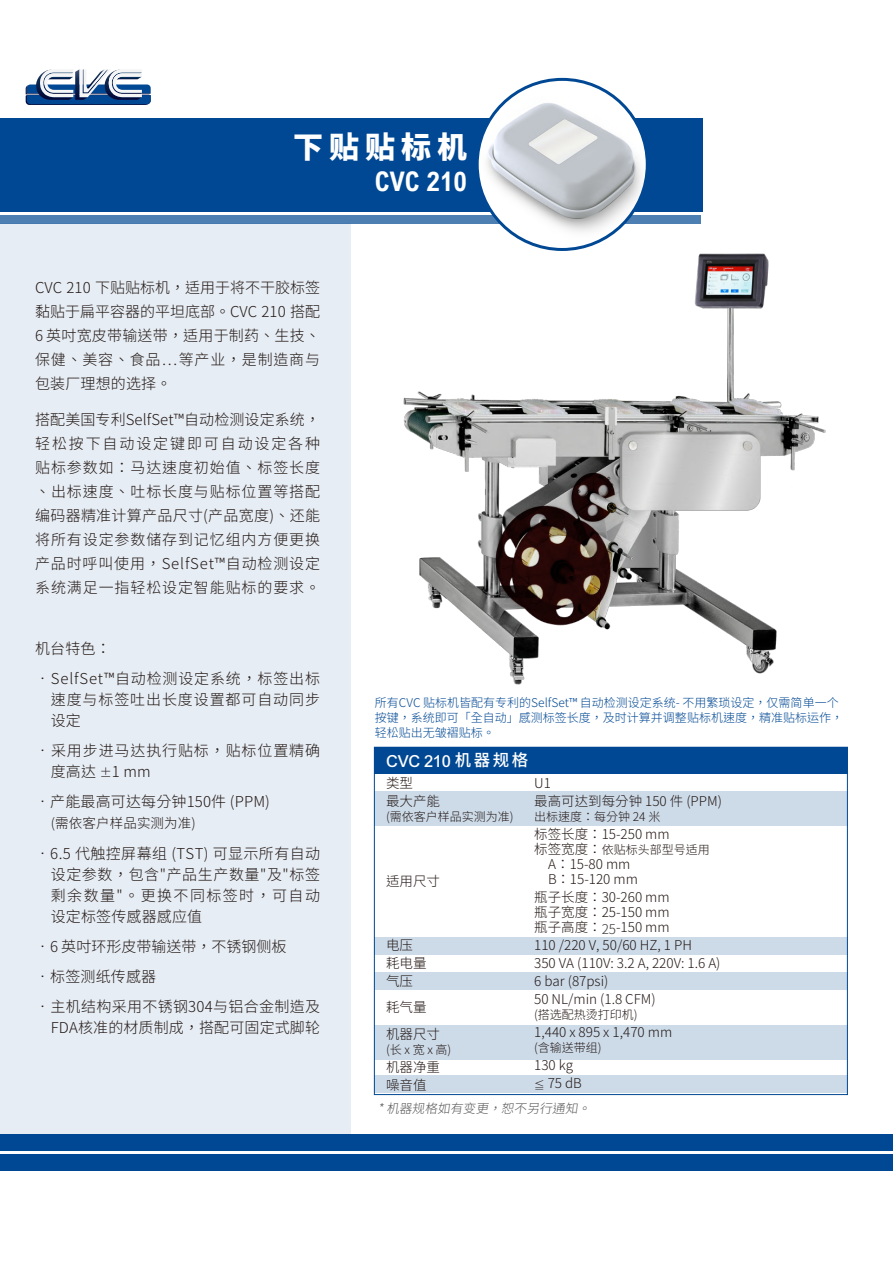
<style>
.page{position:relative;width:893px;height:1263px;background:#fff}
.page>*{position:absolute;margin:0;border:0;box-sizing:border-box;transform-origin:0 0}
.t1{font:900 30px "Noto Sans CJ Ktc";letter-spacing:.2em;color:#fff}
.t2{font:700 condensed 27px "Arial";color:#fff}
.t3{font:16.5px "DF Li Hei Md HK BF";color:#fff}
.t4{font:300 15px/24px "Noto Sans CJ Ktc";letter-spacing:.025em;color:#231815;text-align:justify}
.t5{font:300 15px/21px "Noto Sans CJ Ktc";letter-spacing:.06em;color:#231815}
.t6{font:300 15px "Noto Sans CJ Ktc";color:#231815}
.t7{font:300 13.5px/18px "Noto Sans CJ Ktc";color:#231815}
.t8{font:300 12.6px "Noto Sans CJ Ktc";color:#595757}
.t9{font:300 12px/15px "Noto Sans CJ Ktc";color:#004893}
.t10{font:300 12px "Noto Sans CJ Ktc";color:#231815}
.s1{font-size:12px}
.s2{font-family:"Noto Sans CJ Ktc";font-weight:500}
.s3{font-size:13.5px}
.s4{color:#3e3a39}
.s5{font-size:10.5px}
</style>
<div class="page">
<div style="left:0;top:223px;width:351px;height:911px;background:#e6edf4"></div>
<div style="left:0;top:215px;width:701px;height:9px;background:#4d7fb3"></div>
<div style="left:0;top:118px;width:702px;height:94px;background:#004893"></div>
<img style="left:480px;top:80px;width:165px;height:134px">
<div style="left:0;top:1134px;width:893px;height:17px;background:#004893"></div>
<div style="left:0;top:1154px;width:893px;height:16px;background:#004893"></div>
<svg style="left:26px;top:69px;width:125px;height:36px"></svg>
<img style="left:403px;top:214px;width:423px;height:471px">
<div style="left:374px;top:791px;width:473px;height:34px;background:#cddbe9"></div>
<div style="left:374px;top:937px;width:473px;height:18px;background:#cddbe9"></div>
<div style="left:374px;top:972px;width:473px;height:18px;background:#cddbe9"></div>
<div style="left:374px;top:1075px;width:473px;height:18px;background:#cddbe9"></div>
<div style="left:374px;top:1025px;width:473px;height:34px;background:#cddbe9"></div>
<div style="left:374px;top:747px;width:473px;height:26px;background:#004893"></div>
<h1 class="t1" style="left:293px;top:130px;width:175px">下贴贴标机</h1>
<h2 class="t2" style="left:375px;top:166px;width:94px">CVC 210</h2>
<p class="t4" style="left:35px;top:276px;width:286px">CVC 210 下贴贴标机，适用于将不干胶标签黏贴于扁平容器的平坦底部。CVC 210 搭配6 英吋宽皮带输送带，适用于制药、生技、保健、美容、食品…等产业，是制造商与包装厂理想的选择。</p>
<p class="t4" style="left:35px;top:408px;width:287px">搭配美国专利SelfSet™自动检测设定系统，轻松按下自动设定键即可自动设定各种贴标参数如：马达速度初始值、标签长度、出标速度、吐标长度与贴标位置等搭配编码器精准计算产品尺寸(产品宽度)、还能将所有设定参数储存到记忆组内方便更换产品时呼叫使用，SelfSet™自动检测设定系统满足一指轻松设定智能贴标的要求。</p>
<p class="t4" style="left:35px;top:637px;width:77px">机台特色：</p>
<p class="t4" style="left:51px;top:669px;width:271px;line-height:21px;text-indent:-16px">•SelfSet™自动检测设定系统，标签出标速度与标签吐出长度设置都可自动同步设定</p>
<p class="t5" style="left:51px;top:741px;width:271px;text-indent:-16px">•采用步进马达执行贴标，贴标位置精确度高达 <span class="s1">±</span>1 mm</p>
<p class="t4" style="left:35px;top:790px;width:236px">•产能最高可达每分钟150件 (PPM)</p>
<p class="t7" style="left:51px;top:815px;width:146px">(需依客户样品实测为准)</p>
<p class="t4" style="left:51px;top:843px;width:271px;line-height:21px;text-indent:-16px">•6.5 代触控屏幕组 (TST) 可显示所有自动设定参数，包含"产品生产数量"及"标签剩余数量"。更换不同标签时，可自动设定标签传感器感应值</p>
<p class="t6" style="left:35px;top:937px;width:253px">•6 英吋环形皮带输送带，不锈钢侧板</p>
<p class="t4" style="left:35px;top:964px;width:123px">•标签测纸传感器</p>
<p class="t4" style="left:35px;top:996px;width:286px;line-height:21px;text-align:right">•主机结构采用不锈钢304与铝合金制造及<br>FDA核准的材质制成，搭配可固定式脚轮</p>
<p class="t9" style="left:375px;top:695px;width:469px">所有CVC 贴标机皆配有专利的SelfSet™ 自动检测设定系统- 不用繁琐设定，仅需简单一个按键，系统即可「全自动」感测标签长度，及时计算并调整贴标机速度，精准贴标运作，轻松贴出无皱褶贴标。</p>
<p class="t7" style="left:386px;top:775px;width:55px">类型<br>最大产能</p>
<p class="t10" style="left:386px;top:810px;width:129px">(需依客户样品实测为准)</p>
<p class="t3" style="left:386px;top:752px;width:144px">CVC 210 <span class="s2">机器规格</span></p>
<p class="t7" style="left:534px;top:775px;width:189px">U1<br>最高可达到每分钟 150 件 (PPM)</p>
<p class="t10" style="left:534px;top:810px;width:128px">出标速度：每分钟 24 米</p>
<p class="t7" style="left:534px;top:826px;width:137px">标签长度：15-250 mm</p>
<p class="t10" style="left:534px;top:843px;width:177px"><span class="s3">标签宽度：</span>依贴标头部型号适用</p>
<p class="t7" style="left:548px;top:857px;width:91px;line-height:15px">A：15-80 mm<br>B：15-120 mm</p>
<p class="t7" style="left:534px;top:890px;width:137px;line-height:15px;text-align:justify">瓶子长度：30-260 mm瓶子宽度：25-150 mm瓶子高度：<span class="s4">25</span>-150 mm</p>
<p class="t7" style="left:534px;top:937px;width:188px">110 /220 V, 50/60 HZ, 1 PH<br>350 VA (110V: 3.2 A, 220V: 1.6 A)<br>6 bar (87psi)<br>50 NL/min (1.8 CFM)</p>
<p class="t10" style="left:534px;top:1008px;width:105px">(搭选配热烫打印机)</p>
<p class="t7" style="left:534px;top:1024px;width:140px">1,440 x 895 x 1,470 mm</p>
<p class="t10" style="left:534px;top:1041px;width:69px">(含输送带组)</p>
<p class="t7" style="left:534px;top:1057px;width:49px">130 kg <span class="s5">≦</span> 75 dB</p>
<p class="t7" style="left:386px;top:872px;width:55px">适用尺寸</p>
<p class="t7" style="left:386px;top:937px;width:42px">电压耗电量气压</p>
<p class="t7" style="left:386px;top:994px;width:55px;line-height:27px">耗气量机器尺寸</p>
<p class="t10" style="left:386px;top:1043px;width:67px">(长 x 宽 x 高)</p>
<p class="t7" style="left:386px;top:1058px;width:55px">机器净重噪音值</p>
<p class="t8" style="left:378px;top:1101px;width:219px">*机器规格如有变更，恕不另行通知。</p>
</div>
